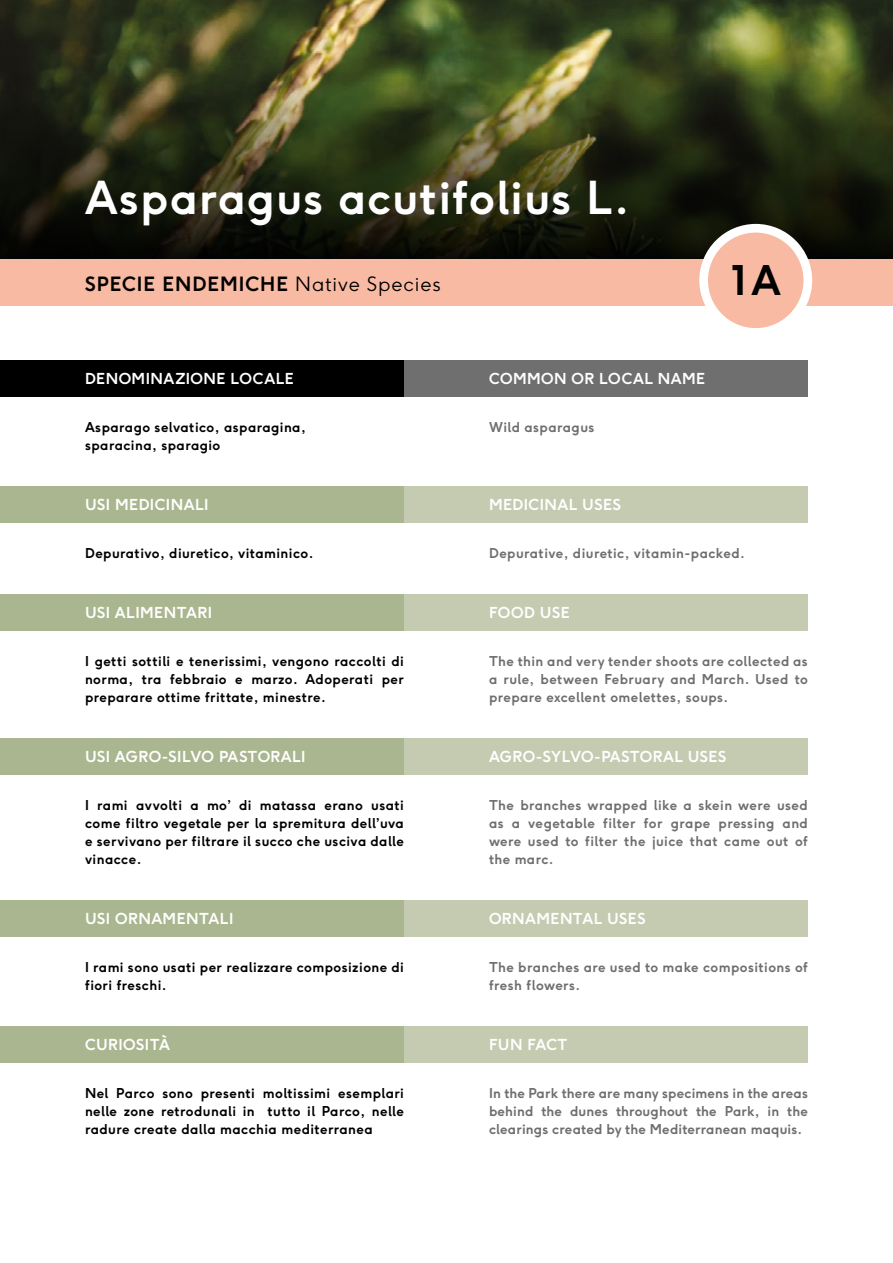
<style>
.page{position:relative;width:893px;height:1263px;background:#fff}
.page>*{position:absolute;margin:0;border:0;box-sizing:border-box;transform-origin:0 0}
.t1{font:700 45px "F37 Ginger";letter-spacing:.03em;color:#fff}
.t2{font:700 40.5px "F37 Ginger";color:#000}
.t3{font:700 19.5px "F37 Ginger";letter-spacing:.05em;color:#000}
.t4{font:700 15px "F37 Ginger";letter-spacing:.03em;color:#fff}
.t5{font:700 13.5px/18px "F37 Ginger";letter-spacing:.03em;color:#000;text-align:justify}
.t6{font:700 13.5px/18px "F37 Ginger";letter-spacing:.03em;color:#706f6f;text-align:justify}
.s1{font-weight:300}
</style>
<div class="page">
<div style="left:0;top:360px;width:404px;height:36px;background:#000"></div>
<div style="left:404px;top:360px;width:404px;height:36px;background:#706f6f"></div>
<div style="left:0;top:486px;width:404px;height:36px;background:#aab68f"></div>
<div style="left:404px;top:486px;width:404px;height:36px;background:#c5cbb1"></div>
<div style="left:0;top:594px;width:404px;height:36px;background:#aab68f"></div>
<div style="left:404px;top:594px;width:404px;height:36px;background:#c5cbb1"></div>
<div style="left:0;top:738px;width:404px;height:36px;background:#aab68f"></div>
<div style="left:404px;top:738px;width:404px;height:36px;background:#c5cbb1"></div>
<div style="left:0;top:900px;width:404px;height:36px;background:#aab68f"></div>
<div style="left:404px;top:900px;width:404px;height:36px;background:#c5cbb1"></div>
<div style="left:0;top:1026px;width:404px;height:36px;background:#aab68f"></div>
<div style="left:404px;top:1026px;width:404px;height:36px;background:#c5cbb1"></div>
<img style="left:0;top:0;width:893px;height:57px">
<svg style="left:0;top:57px;width:893px;height:202px;background:#2c3117"></svg>
<div style="left:0;top:259px;width:893px;height:47px;background:#f8baa2"></div>
<div style="left:704px;top:228px;width:104px;height:104px;background:#f8baa2;border-radius:50%"></div>
<div style="left:699px;top:224px;width:113px;height:113px;border:9px solid #fff;border-radius:50%"></div>
<h1 class="t1" style="left:85px;top:169px;width:546px">Asparagus acutifolius L.</h1>
<h3 class="t3" style="left:85px;top:271px;width:357px">SPECIE ENDEMICHE <span class="s1">Native Species</span></h3>
<h2 class="t2" style="left:731px;top:254px;width:51px">1A</h2>
<p class="t4" style="left:85px;top:369px;width:210px">DENOMINAZIONE LOCALE</p>
<p class="t4" style="left:489px;top:369px;width:218px">COMMON OR LOCAL NAME</p>
<p class="t5" style="left:85px;top:418px;width:222px">Asparago selvatico, asparagina, sparacina, sparagio</p>
<p class="t6" style="left:489px;top:418px;width:107px">Wild asparagus</p>
<p class="t4" style="left:85px;top:495px;width:125px">USI MEDICINALI</p>
<p class="t4" style="left:489px;top:495px;width:133px">MEDICINAL USES</p>
<p class="t5" style="left:85px;top:544px;width:230px">Depurativo, diuretico, vitaminico.</p>
<p class="t6" style="left:489px;top:544px;width:258px">Depurative, diuretic, vitamin-packed.</p>
<p class="t4" style="left:85px;top:603px;width:128px">USI ALIMENTARI</p>
<p class="t4" style="left:489px;top:603px;width:82px">FOOD USE</p>
<p class="t5" style="left:85px;top:652px;width:320px">I getti sottili e tenerissimi, vengono raccolti di norma, tra febbraio e marzo. Adoperati per preparare ottime frittate, minestre.</p>
<p class="t6" style="left:489px;top:652px;width:320px">The thin and very tender shoots are collected as a rule, between February and March. Used to prepare excellent omelettes, soups.</p>
<p class="t4" style="left:85px;top:747px;width:222px">USI AGRO-SILVO PASTORALI</p>
<p class="t4" style="left:489px;top:747px;width:239px">AGRO-SYLVO-PASTORAL USES</p>
<p class="t5" style="left:85px;top:796px;width:320px">I rami avvolti a mo’ di matassa erano usati come filtro vegetale per la spremitura dell’uva e servivano per filtrare il succo che usciva dalle vinacce.</p>
<p class="t6" style="left:489px;top:796px;width:321px">The branches wrapped like a skein were used as a vegetable filter for grape pressing and were used to filter the juice that came out of the marc.</p>
<p class="t4" style="left:85px;top:909px;width:150px">USI ORNAMENTALI</p>
<p class="t4" style="left:489px;top:909px;width:158px">ORNAMENTAL USES</p>
<p class="t5" style="left:85px;top:958px;width:320px">I rami sono usati per realizzare composizione di fiori freschi.</p>
<p class="t6" style="left:489px;top:958px;width:321px">The branches are used to make compositions of fresh flowers.</p>
<p class="t4" style="left:85px;top:1035px;width:86px">CURIOSITÀ</p>
<p class="t4" style="left:489px;top:1035px;width:80px">FUN FACT</p>
<p class="t5" style="left:85px;top:1084px;width:320px">Nel Parco sono presenti moltissimi esemplari nelle zone retrodunali in tutto il Parco, nelle radure create dalla macchia mediterranea</p>
<p class="t6" style="left:489px;top:1084px;width:320px">In the Park there are many specimens in the areas behind the dunes throughout the Park, in the clearings created by the Mediterranean maquis.</p>
</div>
